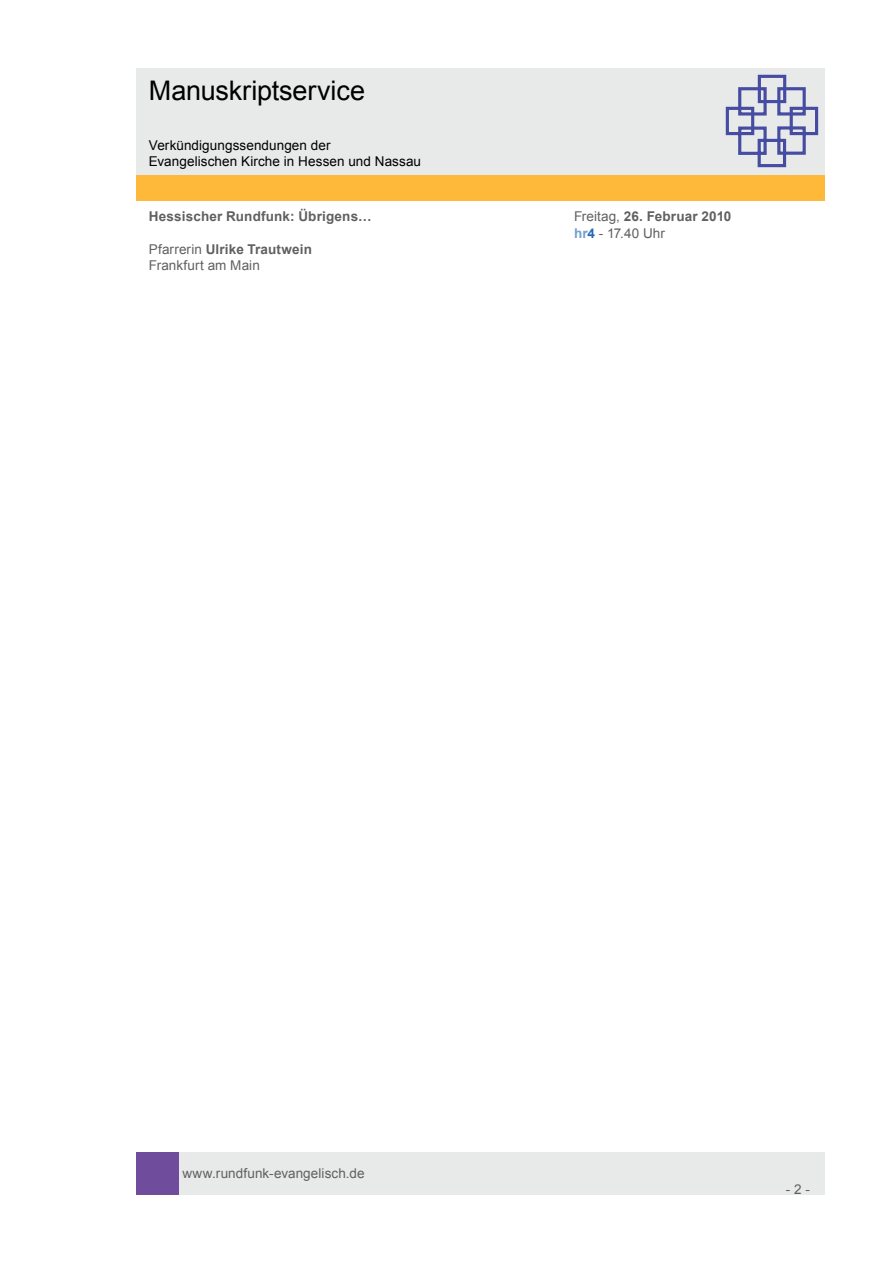
<style>
.page{position:relative;width:893px;height:1263px;background:#fff}
.page>*{position:absolute;margin:0;border:0;box-sizing:border-box;transform-origin:0 0}
.t1{font:27px "Arial";letter-spacing:-.005em;color:#000}
.t2{font:13.5px/16.2px "Arial";letter-spacing:.005em;color:#606060}
.t3{font:13.5px/16.2px "Arial";letter-spacing:.005em;color:#000}
.t4{font:700 13.5px "Arial";letter-spacing:.015em;color:#606060}
.s1{font-weight:700}
.s2{font-weight:700;color:#71a0cc}
.s3{font-weight:700;color:#2369b2}
</style>
<div class="page">
<div style="left:179px;top:1152px;width:646px;height:43px;background:#e8e9e9"></div>
<div style="left:136px;top:1152px;width:43px;height:43px;background:#704c9c"></div>
<div style="left:136px;top:175px;width:689px;height:26px;background:#ffb93a"></div>
<div style="left:136px;top:68px;width:689px;height:106px;background:#e8e9e9"></div>
<svg style="left:725px;top:74px;width:94px;height:94px"></svg>
<h1 class="t1" style="left:149px;top:73px;width:218px">Manuskriptservice</h1>
<p class="t3" style="left:149px;top:137px;width:274px">Verkündigungssendungen der<br>Evangelischen Kirche in Hessen und Nassau</p>
<p class="t4" style="left:149px;top:208px;width:224px">Hessischer Rundfunk: Übrigens…</p>
<p class="t2" style="left:574px;top:209px;width:159px">Freitag, <span class="s1">26. Februar 2010 </span><span class="s2">hr</span><span class="s3">4</span> - 17.40 Uhr</p>
<p class="t2" style="left:149px;top:241px;width:165px">Pfarrerin <span class="s1">Ulrike Trautwein<br></span>Frankfurt am Main</p>
<p class="t2" style="left:182px;top:1165px;width:184px">www.rundfunk-evangelisch.de</p>
<p class="t2" style="left:786px;top:1181px;width:26px">- 2 -</p>
</div>
